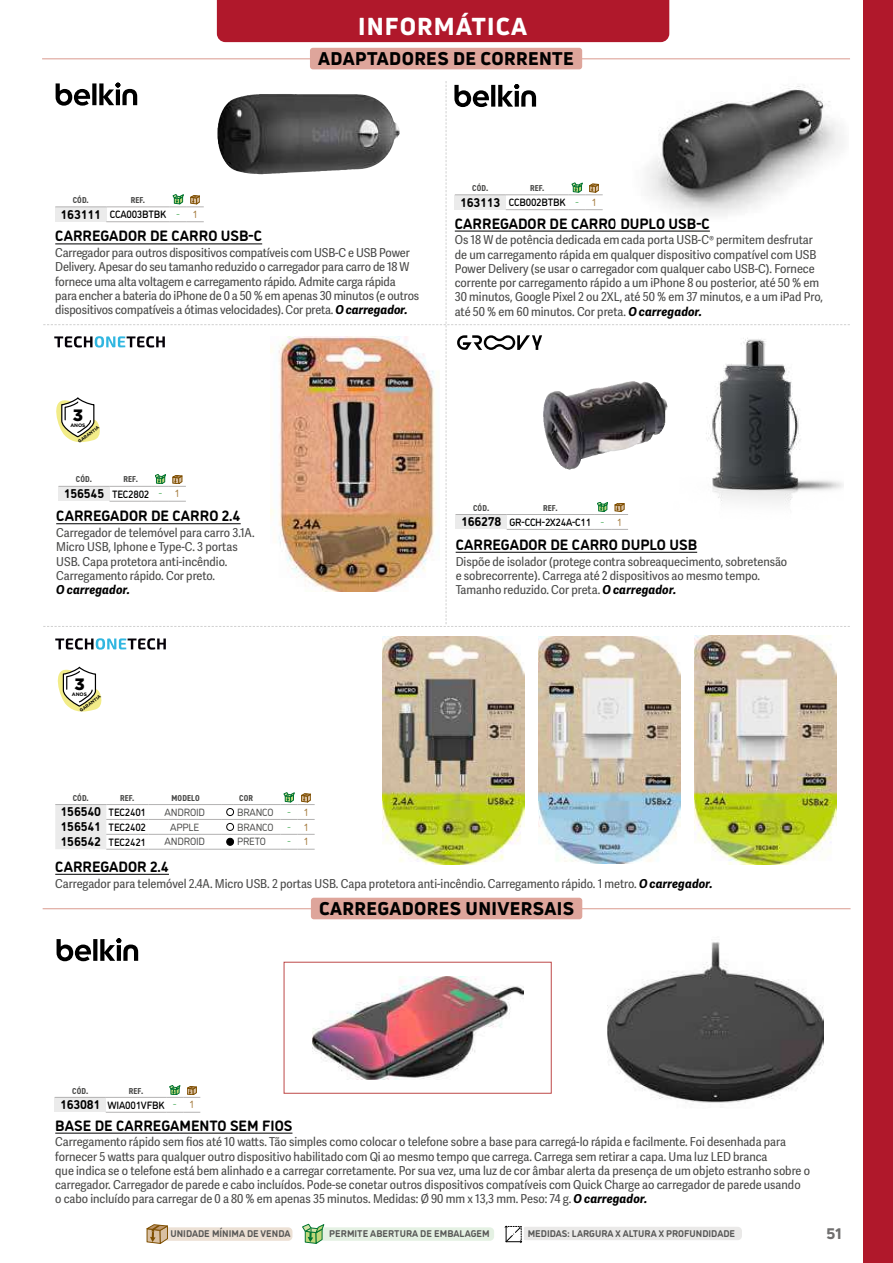
<style>
.page{position:relative;width:893px;height:1263px;background:#fff}
.page>*{position:absolute;margin:0;border:0;box-sizing:border-box;transform-origin:0 0}
.t1{font:800 24px "Uni Neue";letter-spacing:.05em;color:#fff}
.t2{font:800 18px "Uni Neue";letter-spacing:.02em;color:#000}
.t3{font:900 16.5px "Gotham";color:#000}
.t4{font:700 15px "DI Nosaur";color:#000}
.t5{font:800 15px "Uni Neue";color:#706f6f}
.t6{font:12.3px/14.2px "Adelle Sans Cnd";color:#4a4a49;scale:1.05 1}
.t7{font:italic 700 12.3px "Adelle Sans Cnd";letter-spacing:.015em;color:#000;scale:1.05 1}
.t8{font:500 10.65px "DI Nosaur";letter-spacing:-.02em;color:#000;scale:.95 1}
.t9{font:10.5px "DI Nosaur";letter-spacing:-.015em;color:#4a4a49;scale:.95 1}
.t10{font:10.5px "DI Nosaur";letter-spacing:-.015em;color:#4a4a49}
.t11{font:10.5px "DI Nosaur";color:#56b365}
.t12{font:700 9.75px "DI Nosaur";color:#575756}
.t13{font:700 condensed 8.7px "DIN2014";letter-spacing:.02em;color:#4a4a49}
.t14{font:700 4.95px "Gotham";letter-spacing:-.01em;color:#000}
.t15{font:700 4.5px "Gotham";color:#000}
.s1{font-weight:700;font-size:12.75px}
.s2{font-weight:400;font-size:10.5px;color:#56b365}
.s3{font-weight:400;font-size:10.5px;color:#a07434}
.s4{font-weight:700;font-style:italic;color:#000}
.s5{color:#fff}
.s6{color:#a07434}
.s7{color:#000}
</style>
<div class="page">
<img style="left:694px;top:636px;width:143px;height:228px">
<div style="left:310px;top:48px;width:272px;height:21px;background:#dea59b;border-radius:3px"></div>
<hr style="left:42px;top:58px;width:808px;height:1px;background:#dea59b">
<svg style="left:55px;top:638px;width:111px;height:12px"></svg>
<hr style="left:55px;top:874px;width:114px;height:1px;background:#000">
<div style="left:55px;top:805px;width:51px;height:44px;background:#ebebeb"></div>
<hr style="left:106px;top:819px;width:42px;height:1px;background:#b3b2b2">
<hr style="left:106px;top:834px;width:42px;height:1px;background:#b3b2b2">
<hr style="left:106px;top:849px;width:42px;height:1px;background:#b3b2b2">
<hr style="left:234px;top:849px;width:47px;height:1px;background:#b3b2b2">
<svg style="left:281px;top:849px;width:34px;height:1px"></svg>
<hr style="left:55px;top:804px;width:51px;height:1px;background:#b3b2b2">
<hr style="left:106px;top:804px;width:42px;height:1px;background:#b3b2b2">
<hr style="left:148px;top:804px;width:73px;height:1px;background:#b3b2b2">
<hr style="left:234px;top:804px;width:47px;height:1px;background:#b3b2b2">
<hr style="left:148px;top:819px;width:73px;height:1px;background:#b3b2b2">
<hr style="left:234px;top:819px;width:47px;height:1px;background:#b3b2b2">
<svg style="left:281px;top:819px;width:34px;height:1px"></svg>
<hr style="left:148px;top:834px;width:73px;height:1px;background:#b3b2b2">
<svg style="left:221px;top:804px;width:13px;height:46px"></svg>
<hr style="left:234px;top:834px;width:47px;height:1px;background:#b3b2b2">
<svg style="left:281px;top:834px;width:34px;height:1px"></svg>
<hr style="left:148px;top:849px;width:73px;height:1px;background:#b3b2b2">
<svg style="left:281px;top:792px;width:34px;height:13px"></svg>
<img style="left:539px;top:637px;width:142px;height:227px">
<img style="left:383px;top:637px;width:142px;height:227px">
<svg style="left:58px;top:667px;width:44px;height:45px"></svg>
<svg style="left:43px;top:81px;width:807px;height:546px"></svg>
<div style="left:311px;top:898px;width:271px;height:21px;background:#dea59b;border-radius:3px"></div>
<hr style="left:43px;top:908px;width:808px;height:1px;background:#dea59b">
<hr style="left:55px;top:1133px;width:237px;height:1px;background:#000">
<div style="left:55px;top:1097px;width:51px;height:15px;background:#ebebeb"></div>
<hr style="left:106px;top:1112px;width:60px;height:1px;background:#b3b2b2">
<svg style="left:166px;top:1112px;width:34px;height:1px"></svg>
<hr style="left:55px;top:1097px;width:51px;height:1px;background:#b3b2b2">
<hr style="left:106px;top:1097px;width:60px;height:1px;background:#b3b2b2">
<svg style="left:166px;top:1085px;width:34px;height:13px"></svg>
<svg style="left:57px;top:938px;width:81px;height:23px"></svg>
<img style="left:608px;top:942px;width:216px;height:161px">
<img style="left:283px;top:961px;width:269px;height:133px">
<div style="left:863px;top:0;width:30px;height:1263px;background:#b0182b"></div>
<div style="left:217px;top:0;width:452px;height:42px;background:#b0182b"></div>
<div style="left:522px;top:1227px;width:220px;height:13px;background:#eae9e8;border-radius:4px"></div>
<div style="left:504px;top:1225px;width:20px;height:19px;background:#fff;border-radius:2px"></div>
<svg style="left:505px;top:1225px;width:17px;height:18px"></svg>
<div style="left:318px;top:1227px;width:176px;height:14px;background:#e4f1e3;border-radius:4px"></div>
<svg style="left:302px;top:1223px;width:22px;height:21px"></svg>
<div style="left:155px;top:1227px;width:137px;height:14px;background:#ece0d4;border-radius:4px"></div>
<svg style="left:147px;top:1224px;width:21px;height:20px"></svg>
<h1 class="t1" style="left:358px;top:10px;width:170px">INFORMÁTICA</h1>
<h2 class="t2" style="left:318px;top:46px;width:257px">ADAPTADORES DE CORRENTE</h2>
<p class="t13" style="left:73px;top:194px;width:18px">CÓD.</p>
<p class="t13" style="left:131px;top:194px;width:16px">REF.</p>
<p class="t8" style="left:61px;top:207px;width:146px"><span class="s1">163111</span> CCA003BTBK <span class="s2">-</span> <span class="s3">1</span></p>
<p class="t4" style="left:55px;top:225px;width:208px">CARREGADOR DE CARRO USB-C</p>
<p class="t6" style="left:55px;top:245px;width:348px">Carregador para outros dispositivos compatíveis com USB-C e USB Power Delivery. Apesar do seu tamanho reduzido o carregador para carro de 18 W fornece uma alta voltagem e carregamento rápido. Admite carga rápida para encher a bateria do iPhone de 0 a 50 % em apenas 30 minutos (e outros dispositivos compatíveis a ótimas velocidades). Cor preta. <span class="s4">O carregador.</span></p>
<p class="t13" style="left:472px;top:182px;width:18px">CÓD.</p>
<p class="t13" style="left:530px;top:182px;width:16px">REF.</p>
<p class="t8" style="left:460px;top:195px;width:145px"><span class="s1">163113</span> CCB002BTBK <span class="s2">-</span> <span class="s3">1</span></p>
<p class="t4" style="left:455px;top:212px;width:257px">CARREGADOR DE CARRO DUPLO USB-C</p>
<p class="t6" style="left:455px;top:232px;width:352px">Os 18 W de potência dedicada em cada porta USB-C® permitem desfrutar de um carregamento rápida em qualquer dispositivo compatível com USB Power Delivery (se usar o carregador com qualquer cabo USB-C). Fornece corrente por carregamento rápido a um iPhone 8 ou posterior, até 50 % em 30 minutos, Google Pixel 2 ou 2XL, até 50 % em 37 minutos, e a um iPad Pro, até 50 % em 60 minutos. Cor preta. <span class="s4">O carregador.</span></p>
<h3 class="t3" style="left:73px;top:404px;width:12px">3</h3>
<p class="t14" style="left:70px;top:422px;width:16px">ANOS</p>
<p class="t15" style="left:77px;top:439px;width:27px;rotate:-37deg">GARANTIA</p>
<p class="t13" style="left:76px;top:474px;width:18px">CÓD.</p>
<p class="t13" style="left:124px;top:474px;width:16px">REF.</p>
<p class="t8" style="left:64px;top:486px;width:124px"><span class="s1">156545</span> TEC2802 <span class="s2">-</span> <span class="s3">1</span></p>
<p class="t4" style="left:56px;top:505px;width:186px">CARREGADOR DE CARRO 2.4</p>
<p class="t6" style="left:56px;top:525px;width:190px">Carregador de telemóvel para carro 3.1A.<br>Micro USB, Iphone e Type-C. 3 portas USB. Capa protetora anti-incêndio.<br>Carregamento rápido. Cor preto.</p>
<p class="t7" style="left:56px;top:582px;width:72px">O carregador.</p>
<h3 class="t3" style="left:74px;top:673px;width:12px">3</h3>
<p class="t14" style="left:72px;top:691px;width:16px">ANOS</p>
<p class="t15" style="left:78px;top:709px;width:27px;rotate:-37deg">GARANTIA</p>
<p class="t13" style="left:73px;top:792px;width:18px">CÓD.</p>
<p class="t13" style="left:120px;top:792px;width:16px">REF.</p>
<p class="t13" style="left:172px;top:792px;width:30px">MODELO</p>
<p class="t13" style="left:239px;top:792px;width:15px">COR</p>
<p class="t8" style="left:61px;top:804px;width:91px"><span class="s1">156540</span> TEC2401</p>
<p class="t10" style="left:164px;top:804px;width:42px">ANDROID</p>
<p class="t9" style="left:226px;top:804px;width:51px"><span class="s5">●</span> BRANCO</p>
<p class="t11" style="left:288px;top:804px;width:23px">- <span class="s6">1</span></p>
<p class="t8" style="left:61px;top:819px;width:91px"><span class="s1">156541</span> TEC2402</p>
<p class="t10" style="left:170px;top:819px;width:31px">APPLE</p>
<p class="t9" style="left:226px;top:819px;width:51px"><span class="s5">●</span> BRANCO</p>
<p class="t11" style="left:288px;top:819px;width:23px">- <span class="s6">1</span></p>
<p class="t8" style="left:61px;top:834px;width:91px"><span class="s1">156542</span> TEC2421</p>
<p class="t10" style="left:164px;top:834px;width:42px">ANDROID</p>
<p class="t9" style="left:226px;top:834px;width:43px"><span class="s7">●</span> PRETO</p>
<p class="t11" style="left:288px;top:834px;width:23px">- <span class="s6">1</span></p>
<p class="t13" style="left:473px;top:502px;width:18px">CÓD.</p>
<p class="t13" style="left:543px;top:502px;width:16px">REF.</p>
<p class="t8" style="left:461px;top:514px;width:171px"><span class="s1">166278</span> GR-CCH-2X24A-C11 <span class="s2">-</span> <span class="s3">1</span></p>
<p class="t4" style="left:456px;top:533px;width:243px">CARREGADOR DE CARRO DUPLO USB</p>
<p class="t6" style="left:456px;top:554px;width:317px">Dispõe de isolador (protege contra sobreaquecimento, sobretensão e sobrecorrente). Carrega até 2 dispositivos ao mesmo tempo.<br>Tamanho reduzido. Cor preta. <span class="s4">O carregador.</span></p>
<p class="t4" style="left:55px;top:855px;width:115px">CARREGADOR 2.4</p>
<p class="t6" style="left:55px;top:876px;width:628px">Carregador para telemóvel 2.4A. Micro USB. 2 portas USB. Capa protetora anti-incêndio. Carregamento rápido. 1 metro. <span class="s4">O carregador.</span></p>
<p class="t13" style="left:72px;top:1085px;width:18px">CÓD.</p>
<p class="t13" style="left:129px;top:1085px;width:16px">REF.</p>
<p class="t8" style="left:60px;top:1097px;width:143px"><span class="s1">163081</span> WIA001VFBK <span class="s2">-</span> <span class="s3">1</span></p>
<h2 class="t2" style="left:319px;top:896px;width:256px">CARREGADORES UNIVERSAIS</h2>
<p class="t4" style="left:55px;top:1114px;width:239px">BASE DE CARREGAMENTO SEM FIOS</p>
<p class="t6" style="left:55px;top:1134px;width:720px">Carregamento rápido sem fios até 10 watts. Tão simples como colocar o telefone sobre a base para carregá-lo rápida e facilmente. Foi desenhada para fornecer 5 watts para qualquer outro dispositivo habilitado com Qi ao mesmo tempo que carrega. Carrega sem retirar a capa. Uma luz LED branca<br>que indica se o telefone está bem alinhado e a carregar corretamente. Por sua vez, uma luz de cor âmbar alerta da presença de um objeto estranho sobre o carregador. Carregador de parede e cabo incluídos. Pode-se conetar outros dispositivos compatíveis com Quick Charge ao carregador de parede usando<br>o cabo incluído para carregar de 0 a 80 % em apenas 35 minutos. Medidas: Ø 90 mm x 13,3 mm. Peso: 74 g. <span class="s4">O carregador.</span></p>
<p class="t12" style="left:171px;top:1227px;width:121px">UNIDADE MÍNIMA DE VENDA</p>
<p class="t12" style="left:329px;top:1227px;width:162px">PERMITE ABERTURA DE EMBALAGEM</p>
<p class="t12" style="left:528px;top:1226px;width:209px">MEDIDAS: LARGURA X ALTURA X PROFUNDIDADE</p>
<p class="t5" style="left:827px;top:1224px;width:16px">51</p>
</div>
